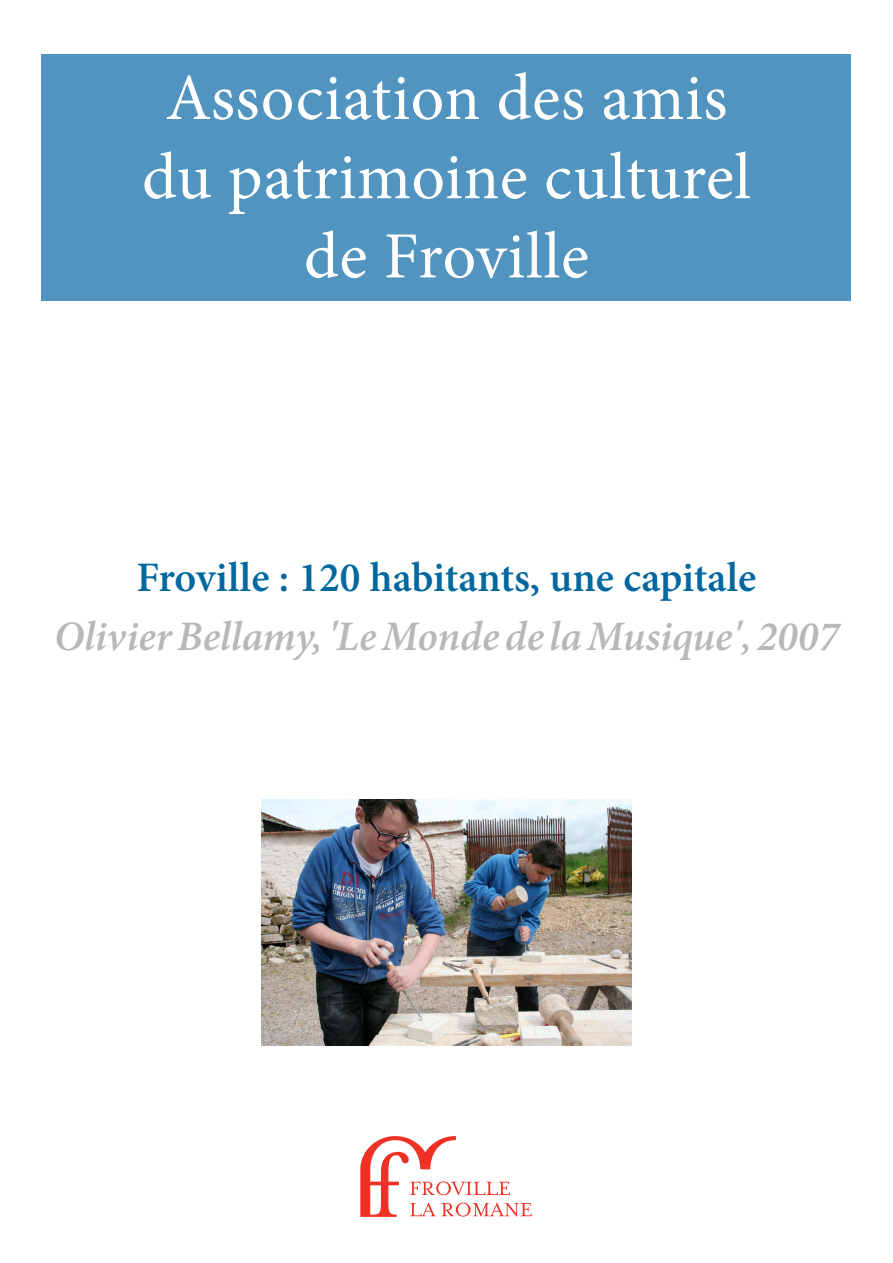
<style>
.page{position:relative;width:893px;height:1263px;background:#fff}
.page>*{position:absolute;margin:0;border:0;box-sizing:border-box;transform-origin:0 0}
.t1{font:66px/79.2px "Minion Pro";color:#fff;text-align:center}
.t2{font:italic 600 42px "Minion Pro";color:#b6b8ba}
.t3{font:600 42px "Minion Pro";color:#00689e}
</style>
<div class="page">
<div style="left:42px;top:54px;width:809px;height:246px;background:#5194c0"></div>
<svg style="left:360px;top:1136px;width:172px;height:81px"></svg>
<img style="left:262px;top:799px;width:369px;height:246px">
<p class="t1" style="left:142px;top:59px;width:611px">Association des amis du patrimoine culturel de Froville</p>
<p class="t3" style="left:137px;top:549px;width:621px">Froville : 120 habitants, une capitale</p>
<p class="t2" style="left:54px;top:607px;width:786px">Olivier Bellamy, 'Le Monde de la Musique', 2007</p>
</div>
